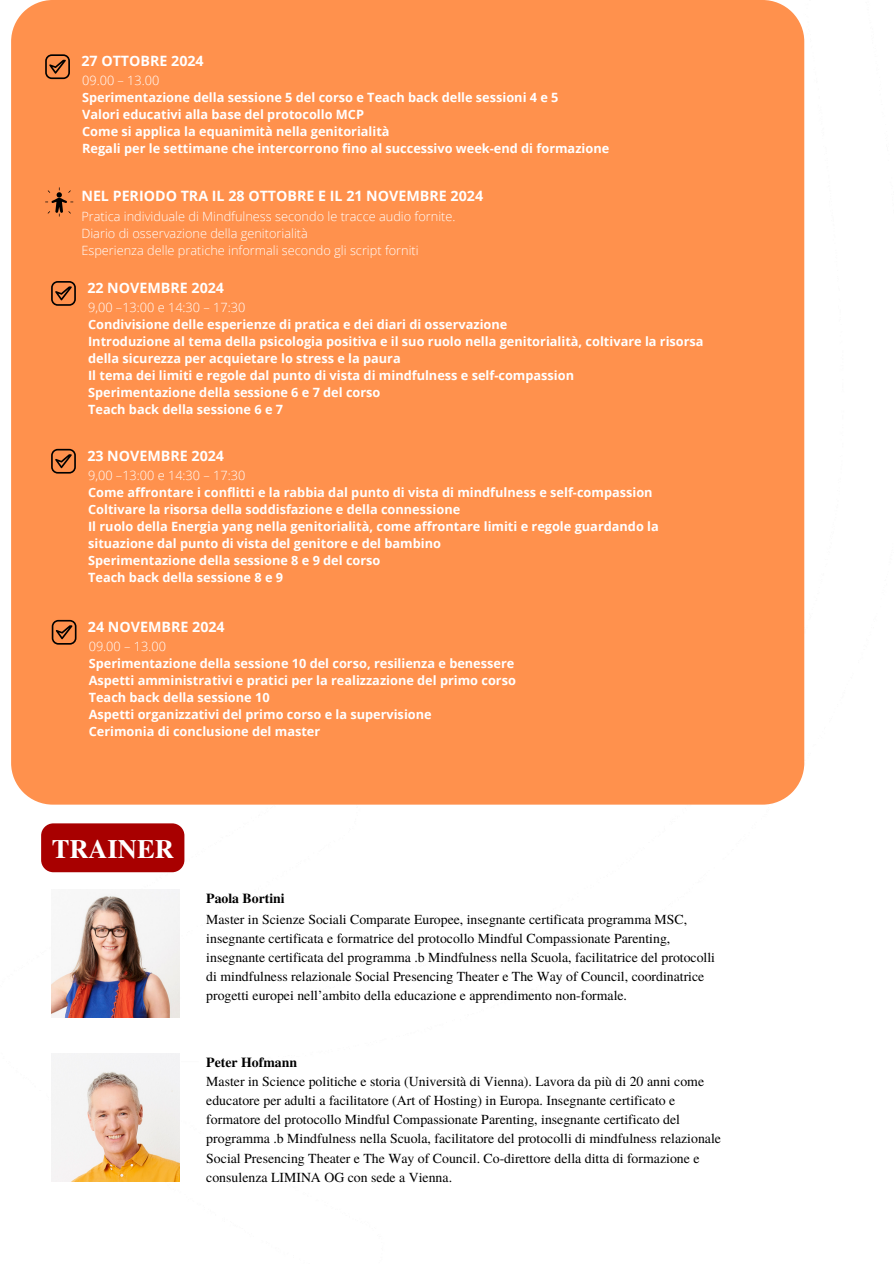
<style>
.page{position:relative;width:894px;height:1264px;background:#fff}
.page>*{position:absolute;margin:0;border:0;box-sizing:border-box;transform-origin:0 0}
.t1{font:700 26.4px "Te X Gyre Termes";color:#fff}
.t2{font:700 14.25px "Open Sans";color:#fff}
.t3{font:13.8px/19.2px "Te X Gyre Termes";color:#000}
.t4{font:700 12.75px/17px "Open Sans";color:#fff}
.t5{font:300 12.75px "Open Sans";color:#fff}
.s1{font-weight:700}
</style>
<div class="page">
<div style="left:11px;top:0;width:793px;height:804px;background:#ff914d"></div>
<svg style="left:45px;top:54px;width:25px;height:25px"></svg>
<svg style="left:51px;top:281px;width:25px;height:25px"></svg>
<svg style="left:51px;top:449px;width:25px;height:24px"></svg>
<img style="left:52px;top:889px;width:127px;height:128px">
<img style="left:51px;top:1053px;width:128px;height:128px">
<div style="left:41px;top:823px;width:143px;height:49px;background:#a80000;border-radius:12px"></div>
<svg style="left:45px;top:187px;width:28px;height:29px"></svg>
<svg style="left:52px;top:620px;width:24px;height:24px"></svg>
<p class="t2" style="left:81px;top:51px;width:124px">27 OTTOBRE 2024</p>
<p class="t5" style="left:82px;top:72px;width:79px">09.00 – 13.00</p>
<p class="t4" style="left:82px;top:89px;width:477px">Sperimentazione della sessione 5 del corso e Teach back delle sessioni 4 e 5</p>
<p class="t4" style="left:82px;top:106px;width:283px">Valori educativi alla base del protocollo MCP</p>
<p class="t4" style="left:82px;top:123px;width:304px">Come si applica la equanimità nella genitorialità</p>
<p class="t4" style="left:82px;top:140px;width:528px">Regali per le settimane che intercorrono fino al successivo week-end di formazione</p>
<p class="t2" style="left:81px;top:185px;width:403px">NEL PERIODO TRA IL 28 OTTOBRE E IL 21 NOVEMBRE 2024</p>
<p class="t5" style="left:81px;top:208px;width:375px">Pratica individuale di Mindfulness secondo le tracce audio fornite.</p>
<p class="t5" style="left:81px;top:225px;width:228px">Diario di osservazione della genitorialità</p>
<p class="t5" style="left:81px;top:242px;width:339px">Esperienza delle pratiche informali secondo gli script forniti</p>
<p class="t2" style="left:87px;top:278px;width:138px">22 NOVEMBRE 2024</p>
<p class="t5" style="left:88px;top:298px;width:159px">9,00 –13:00 e 14:30 – 17:30</p>
<p class="t4" style="left:88px;top:316px;width:420px">Condivisione delle esperienze di pratica e dei diari di osservazione</p>
<p class="t4" style="left:88px;top:333px;width:617px">Introduzione al tema della psicologia positiva e il suo ruolo nella genitorialità, coltivare la risorsa della sicurezza per acquietare lo stress e la paura</p>
<p class="t4" style="left:88px;top:367px;width:487px">Il tema dei limiti e regole dal punto di vista di mindfulness e self-compassion</p>
<p class="t4" style="left:88px;top:384px;width:294px">Sperimentazione della sessione 6 e 7 del corso</p>
<p class="t4" style="left:88px;top:401px;width:196px">Teach back della sessione 6 e 7</p>
<p class="t2" style="left:87px;top:445px;width:138px">23 NOVEMBRE 2024</p>
<p class="t5" style="left:88px;top:466px;width:159px">9,00 –13:00 e 14:30 – 17:30</p>
<p class="t4" style="left:88px;top:483px;width:566px">Come affrontare i conflitti e la rabbia dal punto di vista di mindfulness e self-compassion</p>
<p class="t4" style="left:88px;top:500px;width:373px">Coltivare la risorsa della soddisfazione e della connessione</p>
<p class="t4" style="left:88px;top:517px;width:572px">Il ruolo della Energia yang nella genitorialità, come affrontare limiti e regole guardando la situazione dal punto di vista del genitore e del bambino</p>
<p class="t4" style="left:88px;top:551px;width:294px">Sperimentazione della sessione 8 e 9 del corso</p>
<p class="t4" style="left:88px;top:568px;width:196px">Teach back della sessione 8 e 9</p>
<p class="t2" style="left:88px;top:616px;width:138px">24 NOVEMBRE 2024</p>
<p class="t5" style="left:89px;top:637px;width:79px">09.00 – 13.00</p>
<p class="t4" style="left:89px;top:654px;width:427px">Sperimentazione della sessione 10 del corso, resilienza e benessere</p>
<p class="t4" style="left:89px;top:671px;width:428px">Aspetti amministrativi e pratici per la realizzazione del primo corso</p>
<p class="t4" style="left:89px;top:688px;width:182px">Teach back della sessione 10</p>
<h1 class="t4" style="left:89px;top:705px;width:344px">Aspetti organizzativi del primo corso e la supervisione</h1>
<p class="t4" style="left:89px;top:722px;width:233px">Cerimonia di conclusione del master</p>
<p class="t1" style="left:52px;top:828px;width:123px">TRAINER</p>
<p class="t3" style="left:206px;top:888px;width:510px"><span class="s1">Paola Bortini<br></span>Master in Scienze Sociali Comparate Europee, insegnante certificata programma MSC, insegnante certificata e formatrice del protocollo Mindful Compassionate Parenting, insegnante certificata del programma .b Mindfulness nella Scuola, facilitatrice del protocolli di mindfulness relazionale Social Presencing Theater e The Way of Council, coordinatrice progetti europei nell’ambito della educazione e apprendimento non-formale.</p>
<p class="t3" style="left:206px;top:1051px;width:516px"><span class="s1">Peter Hofmann<br></span>Master in Science politiche e storia (Università di Vienna). Lavora da più di 20 anni come educatore per adulti a facilitatore (Art of Hosting) in Europa. Insegnante certificato e formatore del protocollo Mindful Compassionate Parenting, insegnante certificato del programma .b Mindfulness nella Scuola, facilitatore del protocolli di mindfulness relazionale Social Presencing Theater e The Way of Council. Co-direttore della ditta di formazione e consulenza LIMINA OG con sede a Vienna.</p>
</div>
